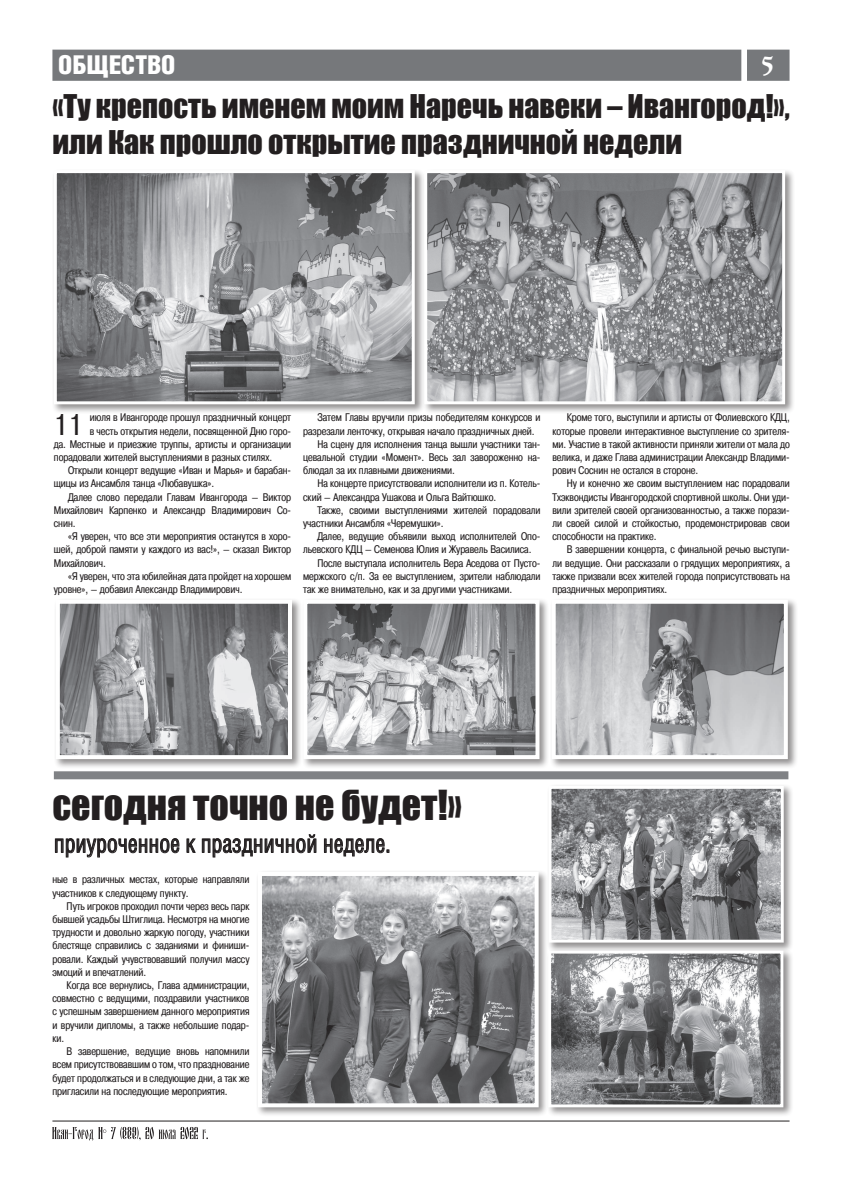
<style>
.page{position:relative;width:842px;height:1191px;background:#fff}
.page>*{position:absolute;margin:0;border:0;box-sizing:border-box;transform-origin:0 0}
.t1{font:38px "Impact";color:#231f20}
.t2{font:30px/36px "Impact";color:#231f20}
.t3{font:29.9px "Pragmatica Cond C";color:#231f20}
.t4{font:28px "Cyrillic Old";color:#fff}
.t5{font:900 26px "Helios Cond";color:#fff}
.t6{font:25px "Helios";color:#231f20;scale:.9 1}
.t7{font:11px/13.2px "Pragmatica Cond C";color:#231f20;text-align:justify}
</style>
<div class="page">
<div style="left:52px;top:50px;width:737px;height:31px;background:#76787b"></div>
<hr style="left:52px;top:1120px;width:737px;height:1px;background:#231f20">
<svg style="left:52px;top:1126px;width:156px;height:15px"></svg>
<div style="left:549px;top:597px;width:254px;height:176px;background:#231f20;opacity:.5"></div>
<img style="left:557px;top:605px;width:226px;height:149px">
<div style="left:552px;top:600px;width:236px;height:159px;border:4px solid #fff"></div>
<div style="left:52px;top:168px;width:377px;height:250px;background:#231f20;opacity:.5"></div>
<img style="left:58px;top:174px;width:353px;height:226px">
<div style="left:54px;top:170px;width:361px;height:234px;border:3px solid #fff"></div>
<div style="left:422px;top:168px;width:377px;height:250px;background:#231f20;opacity:.5"></div>
<img style="left:428px;top:174px;width:353px;height:226px">
<div style="left:424px;top:170px;width:361px;height:234px;border:3px solid #fff"></div>
<div style="left:301px;top:597px;width:253px;height:176px;background:#231f20;opacity:.5"></div>
<img style="left:308px;top:605px;width:226px;height:149px">
<div style="left:303px;top:600px;width:236px;height:159px;border:4px solid #fff"></div>
<div style="left:54px;top:597px;width:253px;height:176px;background:#231f20;opacity:.5"></div>
<img style="left:61px;top:605px;width:226px;height:149px">
<div style="left:56px;top:600px;width:236px;height:159px;border:4px solid #fff"></div>
<div style="left:54px;top:771px;width:734px;height:8px;background:#808285"></div>
<svg style="left:55px;top:838px;width:124px;height:19px"></svg>
<svg style="left:187px;top:838px;width:8px;height:14px"></svg>
<svg style="left:202px;top:834px;width:114px;height:23px"></svg>
<svg style="left:324px;top:838px;width:65px;height:18px"></svg>
<div style="left:546px;top:783px;width:252px;height:174px;background:#231f20;opacity:.5"></div>
<img style="left:553px;top:790px;width:227px;height:148px">
<div style="left:549px;top:786px;width:235px;height:156px;border:3px solid #fff"></div>
<div style="left:546px;top:948px;width:252px;height:173px;background:#231f20;opacity:.5"></div>
<img style="left:553px;top:954px;width:226px;height:149px">
<div style="left:548px;top:950px;width:235px;height:157px;border:3px solid #fff"></div>
<div style="left:256px;top:869px;width:297px;height:252px;background:#231f20;opacity:.5"></div>
<img style="left:263px;top:877px;width:271px;height:225px">
<div style="left:258px;top:872px;width:281px;height:235px;border:4px solid #fff"></div>
<h3 class="t5" style="left:58px;top:51px;width:119px">общество</h3>
<h3 class="t4" style="left:760px;top:51px;width:16px">5</h3>
<h2 class="t2" style="left:52px;top:87px;width:739px">«Ту крепость именем моим Наречь навеки – Ивангород!», или Как прошло открытие праздничной недели</h2>
<h3 class="t3" style="left:54px;top:407px;width:30px">11</h3>
<p class="t7" style="left:90px;top:411px;width:203px">июля в Ивангороде прошул праздничный концерт</p>
<p class="t7" style="left:90px;top:424px;width:203px">в честь открытия недели, посвященной Дню горо-</p>
<p class="t7" style="left:54px;top:437px;width:239px">да. Местные и приезжие труппы, артисты и организации</p>
<p class="t7" style="left:54px;top:450px;width:220px">порадовали жителей выступлениями в разных стилях.</p>
<p class="t7" style="left:68px;top:464px;width:225px">Открыли концерт ведущие «Иван и Марья» и барабан-</p>
<p class="t7" style="left:54px;top:477px;width:162px">щицы из Ансамбля танца «Любавушка».</p>
<p class="t7" style="left:68px;top:490px;width:225px">Далее слово передали Главам Ивангорода — Виктор</p>
<p class="t7" style="left:54px;top:503px;width:239px">Михайлович Карпенко и Александр Владимирович Со-</p>
<p class="t7" style="left:54px;top:516px;width:23px">снин.</p>
<p class="t7" style="left:68px;top:530px;width:225px">«Я уверен, что все эти мероприятия останутся в хоро-</p>
<p class="t7" style="left:54px;top:543px;width:239px">шей, доброй памяти у каждого из вас!», — сказал Виктор</p>
<p class="t7" style="left:54px;top:556px;width:53px">Михайлович.</p>
<p class="t7" style="left:68px;top:569px;width:225px">«Я уверен, что эта юбилейная дата пройдет на хорошем</p>
<p class="t7" style="left:54px;top:582px;width:190px">уровне», — добавил Александр Владимирович.</p>
<p class="t7" style="left:317px;top:411px;width:225px">Затем Главы вручили призы победителям конкурсов и</p>
<p class="t7" style="left:303px;top:424px;width:233px">разрезали ленточку, открывая начало праздничных дней.</p>
<p class="t7" style="left:317px;top:437px;width:225px">На сцену для исполнения танца вышли участники тан-</p>
<p class="t7" style="left:303px;top:450px;width:239px">цевальной студии «Момент». Весь зал завороженно на-</p>
<p class="t7" style="left:303px;top:464px;width:153px">блюдал за их плавными движениями.</p>
<p class="t7" style="left:317px;top:477px;width:225px">На концерте присутствовали исполнители из п. Котель-</p>
<p class="t7" style="left:303px;top:490px;width:195px">ский — Александра Ушакова и Ольга Вайтюшко.</p>
<p class="t7" style="left:317px;top:503px;width:225px">Также, своими выступлениями жителей порадовали</p>
<p class="t7" style="left:303px;top:516px;width:142px">участники Ансамбля «Черемушки».</p>
<p class="t7" style="left:317px;top:530px;width:225px">Далее, ведущие объявили выход исполнителей Опо-</p>
<p class="t7" style="left:303px;top:543px;width:230px">льевского КДЦ — Семенова Юлия и Журавель Василиса.</p>
<p class="t7" style="left:317px;top:556px;width:225px">После выступала исполнитель Вера Аседова от Пусто-</p>
<p class="t7" style="left:303px;top:569px;width:239px">мержского с/п. За ее выступлением, зрители наблюдали</p>
<p class="t7" style="left:303px;top:582px;width:211px">так же внимательно, как и за другими участниками.</p>
<p class="t7" style="left:552px;top:411px;width:239px;text-indent:14px">Кроме того, выступили и артисты от Фолиевского КДЦ, которые провели интерактивное выступление со зрителя&shy;ми. Участие в такой активности приняли жители от мала до велика, и даже Глава администрации Александр Владими&shy;рович Соснин не остался в стороне.</p>
<p class="t7" style="left:552px;top:477px;width:239px;text-indent:14px">Ну и конечно же своим выступлением нас порадовали Тхэквондисты Ивангородской спортивной школы. Они уди&shy;вили зрителей своей организованностью, а также порази&shy;ли своей силой и стойкостью, продемонстрировав свои способности на практике.</p>
<p class="t7" style="left:552px;top:543px;width:239px;text-indent:14px">В завершении концерта, с финальной речью выступи&shy;ли ведущие. Они рассказали о грядущих мероприятиях, а также призвали всех жителей города поприсутствовать на праздничных мероприятиях.</p>
<h1 class="t1" style="left:52px;top:775px;width:411px">сегодня точно не будет!»</h1>
<h3 class="t6" style="left:54px;top:828px;width:376px">приуроченное к праздничной неделе.</h3>
<p class="t7" style="left:52px;top:873px;width:198px">ные в различных местах, которые направляли участников к следующему пункту.</p>
<p class="t7" style="left:52px;top:899px;width:199px;text-indent:14px">Путь игроков проходил почти через весь парк бывшей усадьбы Штиглица. Несмотря на многие трудности и довольно жаркую погоду, участники блестяще справились с заданиями и финиши&shy;ровали. Каждый учувствовавший получил массу эмоций и впечатлений.</p>
<p class="t7" style="left:52px;top:978px;width:199px;text-indent:14px">Когда все вернулись, Глава администрации, совместно с ведущими, поздравили участников с успешным завершением данного мероприятия и вручили дипломы, а также небольшие подар&shy;ки.</p>
<p class="t7" style="left:52px;top:1044px;width:199px;text-indent:14px">В завершение, ведущие вновь напомнили всем присутствовавшим о том, что празднование будет продолжаться и в следующие дни, а так же пригласили на последующие мероприятия.</p>
</div>
